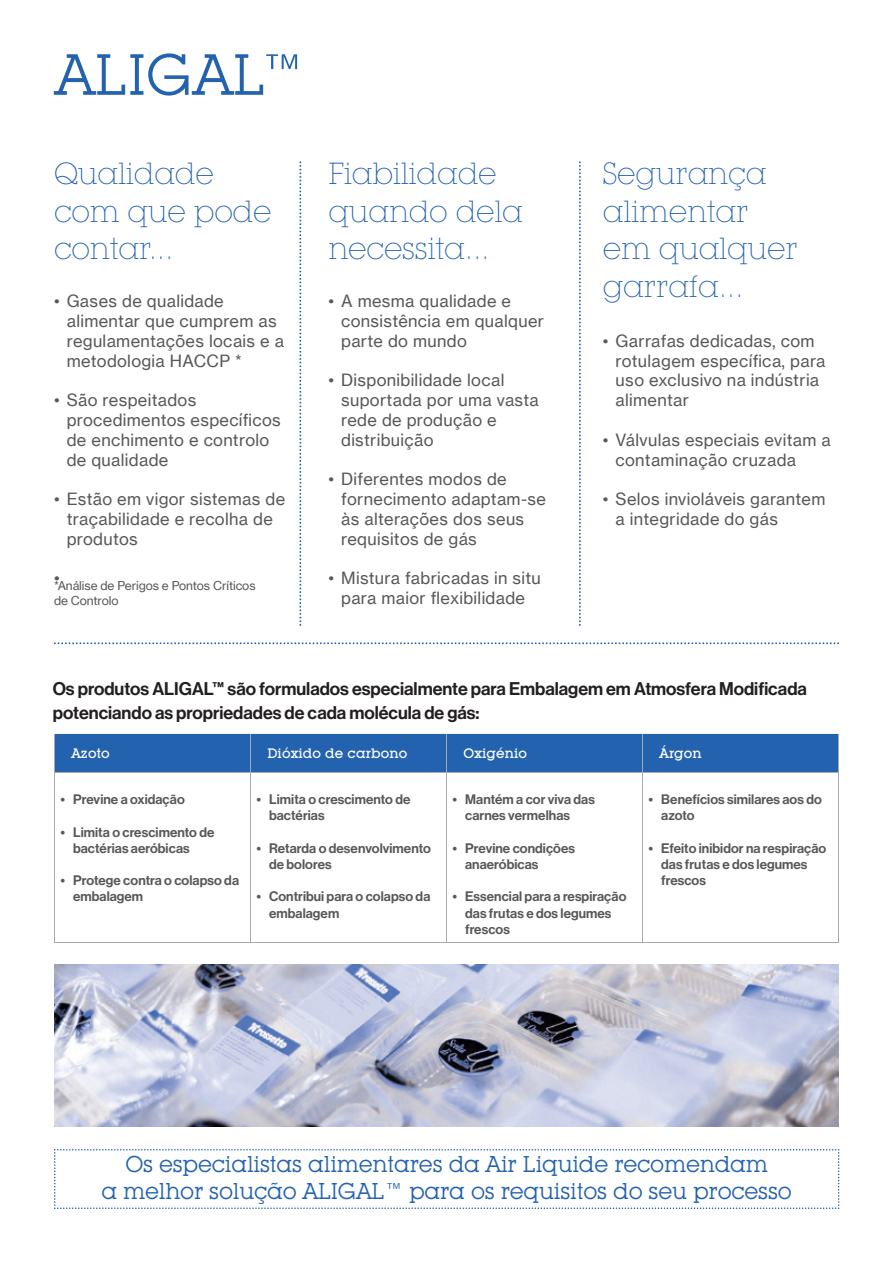
<style>
.page{position:relative;width:893px;height:1263px;background:#fff}
.page>*{position:absolute;margin:0;border:0;box-sizing:border-box;transform-origin:0 0}
.t1{font:57px "Lubalin Graph IT Cby BT";color:#2362af}
.t2{font:300 30px/37.5px "Lubalin Graph IT Cby BT Xtra";letter-spacing:-.01em;color:#2362af}
.t3{font:22.5px/27px "Lubalin Graph IT Cby BT";letter-spacing:-.01em;color:#2362af;text-align:center}
.t4{font:18px/24px "N Haas Grotesk DS Std 65 Md";color:#231f20}
.t5{font:16.5px/19.8px "N Haas Grotesk TX Pro 55 Rg";letter-spacing:.02em;color:#57585a}
.t6{font:13.5px/16.2px "N Haas Grotesk DS Std 65 Md";letter-spacing:.005em;color:#57585a}
.t7{font:500 13.5px "Lubalin Graph IT Cby BT";letter-spacing:.01em;color:#fff}
.t8{font:12px/14.4px "N Haas Grotesk TX Pro 55 Rg";letter-spacing:-.01em;color:#57585a}
</style>
<div class="page">
<svg style="left:299px;top:161px;width:2px;height:465px"></svg>
<svg style="left:579px;top:161px;width:2px;height:465px"></svg>
<svg style="left:54px;top:642px;width:785px;height:2px"></svg>
<img style="left:54px;top:964px;width:785px;height:162px">
<svg style="left:54px;top:1149px;width:785px;height:60px"></svg>
<div style="left:55px;top:734px;width:783px;height:38px;background:#2362af"></div>
<hr style="left:54px;top:734px;width:1px;height:38px;background:#a8a9ad">
<hr style="left:250px;top:734px;width:1px;height:38px;background:#a8a9ad">
<hr style="left:446px;top:734px;width:1px;height:38px;background:#a8a9ad">
<hr style="left:642px;top:734px;width:1px;height:38px;background:#a8a9ad">
<hr style="left:838px;top:734px;width:1px;height:38px;background:#a8a9ad">
<hr style="left:54px;top:772px;width:196px;height:1px;background:#a8a9ad">
<hr style="left:54px;top:772px;width:1px;height:170px;background:#a8a9ad">
<hr style="left:250px;top:772px;width:196px;height:1px;background:#a8a9ad">
<hr style="left:250px;top:772px;width:1px;height:170px;background:#a8a9ad">
<hr style="left:446px;top:772px;width:196px;height:1px;background:#a8a9ad">
<hr style="left:446px;top:772px;width:1px;height:170px;background:#a8a9ad">
<hr style="left:642px;top:772px;width:197px;height:1px;background:#a8a9ad">
<hr style="left:642px;top:772px;width:1px;height:170px;background:#a8a9ad">
<hr style="left:838px;top:772px;width:1px;height:170px;background:#a8a9ad">
<hr style="left:54px;top:942px;width:196px;height:1px;background:#a8a9ad">
<hr style="left:250px;top:942px;width:196px;height:1px;background:#a8a9ad">
<hr style="left:446px;top:942px;width:196px;height:1px;background:#a8a9ad">
<hr style="left:642px;top:942px;width:197px;height:1px;background:#a8a9ad">
<h1 class="t1" style="left:55px;top:40px;width:252px">ALIGAL™</h1>
<h2 class="t2" style="left:54px;top:155px;width:219px">Qualidade com que pode contar...</h2>
<p class="t5" style="left:67px;top:291px;width:219px;text-indent:-13px">• Gases de qualidade alimentar que cumprem as regulamentações locais e a metodologia HACCP *</p>
<p class="t5" style="left:67px;top:390px;width:216px;text-indent:-13px">• São respeitados procedimentos específicos de enchimento e controlo de qualidade</p>
<p class="t5" style="left:67px;top:489px;width:220px;text-indent:-13px">• Estão em vigor sistemas de traçabilidade e recolha de produtos</p>
<p class="t5" style="left:54px;top:568px;width:7px">•</p>
<p class="t8" style="left:54px;top:578px;width:203px">*Análise de Perigos e Pontos Críticos de Controlo</p>
<h2 class="t2" style="left:328px;top:155px;width:196px">Fiabilidade quando dela necessita...</h2>
<p class="t5" style="left:341px;top:291px;width:204px;text-indent:-13px">• A mesma qualidade e consistência em qualquer parte do mundo</p>
<p class="t5" style="left:341px;top:370px;width:199px;text-indent:-13px">• Disponibilidade local suportada por uma vasta rede de produção e distribuição</p>
<p class="t5" style="left:341px;top:469px;width:206px;text-indent:-13px">• Diferentes modos de fornecimento adaptam-se às alterações dos seus requisitos de gás</p>
<p class="t5" style="left:328px;top:568px;width:214px;text-align:center">• Mistura fabricadas in situ para maior flexibilidade</p>
<h2 class="t2" style="left:603px;top:155px;width:197px">Segurança alimentar em qualquer garrafa...</h2>
<p class="t5" style="left:616px;top:331px;width:211px;text-indent:-13px">• Garrafas dedicadas, com rotulagem específica, para uso exclusivo na indústria alimentar</p>
<p class="t5" style="left:616px;top:430px;width:217px;text-indent:-13px">• Válvulas especiais evitam a contaminação cruzada</p>
<p class="t5" style="left:616px;top:489px;width:211px;text-indent:-13px">• Selos invioláveis garantem a integridade do gás</p>
<p class="t4" style="left:53px;top:677px;width:756px">Os produtos ALIGAL™ são formulados especialmente para Embalagem em Atmosfera Modificada potenciando as propriedades de cada molécula de gás:</p>
<p class="t7" style="left:71px;top:745px;width:40px">Azoto</p>
<p class="t7" style="left:267px;top:745px;width:141px">Dióxido de carbono</p>
<p class="t7" style="left:463px;top:745px;width:65px">Oxigénio</p>
<p class="t7" style="left:659px;top:745px;width:44px">Árgon</p>
<p class="t6" style="left:60px;top:792px;width:126px">• Previne a oxidação</p>
<p class="t6" style="left:73px;top:824px;width:143px;text-indent:-13px">• Limita o crescimento de bactérias aeróbicas</p>
<p class="t6" style="left:73px;top:873px;width:167px;text-indent:-13px">• Protege contra o colapso da embalagem</p>
<p class="t6" style="left:661px;top:792px;width:162px;text-indent:-13px">• Benefícios similares aos do azoto</p>
<p class="t6" style="left:661px;top:840px;width:167px;text-indent:-13px">• Efeito inibidor na respiração das frutas e dos legumes frescos</p>
<p class="t6" style="left:465px;top:792px;width:131px;text-indent:-13px">• Mantém a cor viva das carnes vermelhas</p>
<p class="t6" style="left:465px;top:840px;width:111px;text-indent:-13px">• Previne condições anaeróbicas</p>
<p class="t6" style="left:465px;top:889px;width:163px;text-indent:-13px">• Essencial para a respiração das frutas e dos legumes frescos</p>
<p class="t6" style="left:269px;top:792px;width:143px;text-indent:-13px">• Limita o crescimento de bactérias</p>
<p class="t6" style="left:269px;top:840px;width:163px;text-indent:-13px">• Retarda o desenvolvimento de bolores</p>
<p class="t6" style="left:269px;top:889px;width:163px;text-indent:-13px">• Contribui para o colapso da embalagem</p>
<h3 class="t3" style="left:101px;top:1150px;width:692px">Os especialistas alimentares da Air Liquide recomendam<br>a melhor solução ALIGAL™ para os requisitos do seu processo</h3>
</div>
